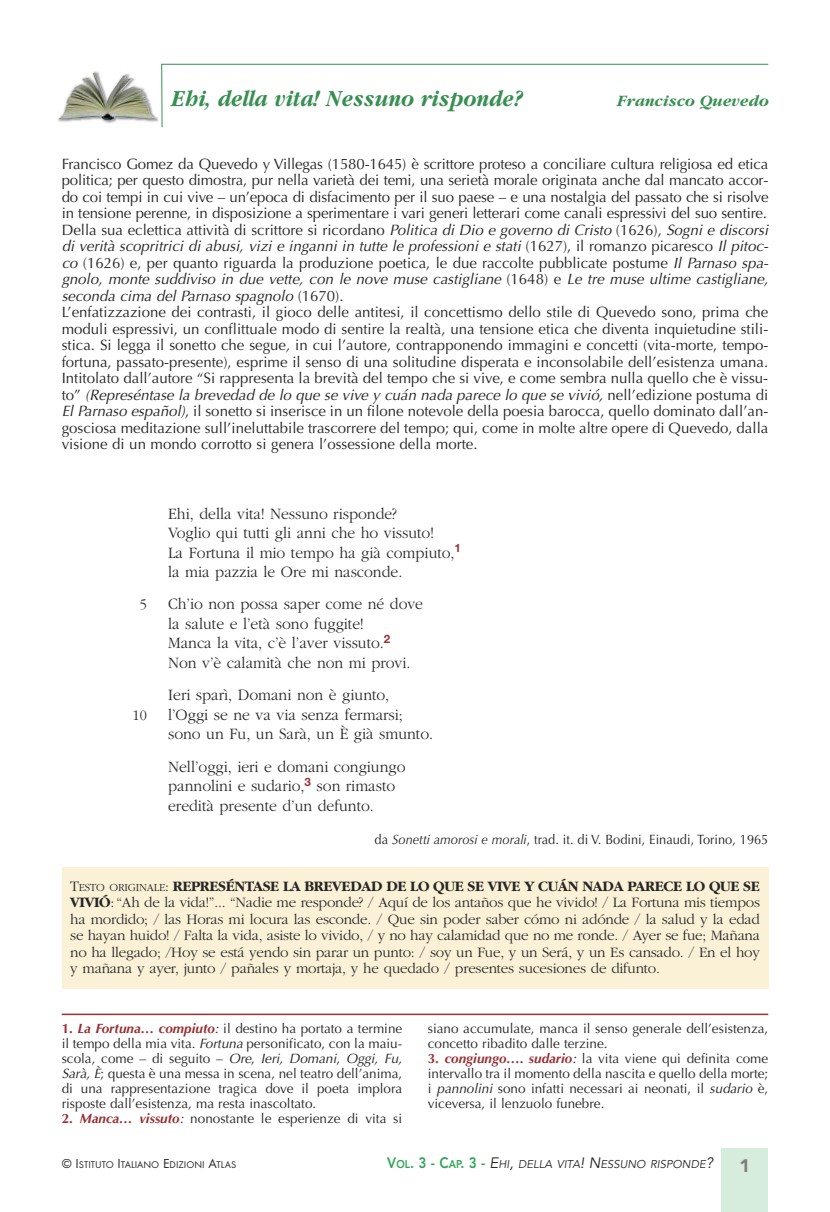
<style>
.page{position:relative;width:830px;height:1212px;background:#fff}
.page>*{position:absolute;margin:0;border:0;box-sizing:border-box;transform-origin:0 0}
.t1{font:italic 700 24px "Garamond";color:#388f52;scale:.9 1}
.t2{font:900 18px "Avenir";color:#7d7d7d}
.t3{font:300 16.5px/19.5px "Garamond";color:#272627;scale:.95 1}
.t4{font:italic 700 16.5px "Garamond";color:#388f52}
.t5{font:15px/16.5px "Optima";color:#272627}
.t6{font:300 15px/16.5px "Garamond";letter-spacing:-.015em;color:#272627;text-align:justify}
.t7{font:300 15px "Garamond";letter-spacing:-.015em;color:#272627;scale:.95 1}
.t8{font:13.5px/15px "Optima";color:#272627;text-align:justify}
.t9{font:13.5px "Optima";color:#272627;scale:.95 1}
.t10{font:italic 11.25px "Avenir";color:#272627}
.t11{font:10.2px "Futura T";color:#272627}
.s1{font-style:italic}
.s2{font-size:11.25px}
.s3{font-weight:700}
.s4{font-weight:700;color:#973035}
.s5{font-weight:700;font-style:italic;color:#973035}
.s6{font-size:13.5px}
.s7{font-weight:800;font-style:normal;font-size:15px;color:#32a457}
.s8{font-weight:800;font-style:normal;color:#32a457}
.s9{font-size:15px}
</style>
<div class="page">
<div style="left:721px;top:1148px;width:46px;height:64px;background:#d6edde"></div>
<hr style="left:62px;top:1013px;width:705px;height:2px;background:#973035">
<img style="left:58px;top:65px;width:105px;height:63px">
<img style="left:58px;top:73px;width:59px;height:46px">
<hr style="left:162px;top:64px;width:605px;height:1px;background:#388f52">
<hr style="left:161px;top:64px;width:1px;height:63px;background:#388f52">
<div style="left:62px;top:867px;width:705px;height:122px;background:#fbf1d6"></div>
<h1 class="t1" style="left:170px;top:84px;width:392px">Ehi, della vita! Nessuno risponde?</h1>
<p class="t4" style="left:616px;top:91px;width:153px">Francisco Quevedo</p>
<p class="t5" style="left:62px;top:157px;width:708px">Francisco Gomez da Quevedo y Villegas (1580-1645) è scrittore proteso a conciliare cultura religiosa ed etica politica; per questo dimostra, pur nella varietà dei temi, una serietà morale originata anche dal mancato accor&shy;do coi tempi in cui vive – un’epoca di disfacimento per il suo paese – e una nostalgia del passato che si risolve in tensione perenne, in disposizione a sperimentare i vari generi letterari come canali espressivi del suo sentire.<br>Della sua eclettica attività di scrittore si ricordano <span class="s1">Politica di Dio e governo di Cristo</span> (1626), <span class="s1">Sogni e discorsi di verità scopritrici di abusi, vizi e inganni in tutte le professioni e stati</span> (1627), il romanzo picaresco <span class="s1">Il pitoc&shy;co</span> (1626) e, per quanto riguarda la produzione poetica, le due raccolte pubblicate postume <span class="s1">Il Parnaso spa&shy;gnolo, monte suddiviso in due vette, con le nove muse castigliane</span> (1648) e <span class="s1">Le tre muse ultime castigliane, seconda cima del Parnaso spagnolo</span> (1670).<br>L’enfatizzazione dei contrasti, il gioco delle antitesi, il concettismo dello stile di Quevedo sono, prima che moduli espressivi, un conflittuale modo di sentire la realtà, una tensione etica che diventa inquietudine stili&shy;stica. Si legga il sonetto che segue<span class="s1">,</span> in cui l’autore, contrapponendo immagini e concetti (vita-morte, tempo&shy;fortuna, passato-presente), esprime il senso di una solitudine disperata e inconsolabile dell’esistenza umana.<br>Intitolato dall’autore “Si rappresenta la brevità del tempo che si vive, e come sembra nulla quello che è vissu&shy;to” <span class="s1">(Represéntase la brevedad de lo que se vive y cuán nada parece lo que se vivió,</span> nell’edizione postuma di <span class="s1">El Parnaso español)</span>, il sonetto si inserisce in un filone notevole della poesia barocca, quello dominato dall’an&shy;gosciosa meditazione sull’ineluttabile trascorrere del tempo; qui, come in molte altre opere di Quevedo, dalla visione di un mondo corrotto si genera l’ossessione della morte.</p>
<p class="t3" style="left:168px;top:503px;width:309px">Ehi, della vita! Nessuno risponde?<br>Voglio qui tutti gli anni che ho vissuto!<br>La Fortuna il mio tempo ha già compiuto,<sup>1 </sup>la mia pazzia le Ore mi nasconde.</p>
<p class="t7" style="left:140px;top:595px;width:9px">5</p>
<p class="t3" style="left:168px;top:594px;width:270px">Ch’io non possa saper come né dove la salute e l’età sono fuggite!<br>Manca la vita, c’è l’aver vissuto.<sup>2<br></sup>Non v’è calamità che non mi provi.</p>
<p class="t3" style="left:168px;top:685px;width:234px">Ieri sparì, Domani non è giunto,</p>
<p class="t7" style="left:132px;top:706px;width:16px">10</p>
<p class="t3" style="left:168px;top:704px;width:280px">l’Oggi se ne va via senza fermarsi; sono un Fu, un Sarà, un È già smunto.</p>
<p class="t3" style="left:168px;top:756px;width:251px">Nell’oggi, ieri e domani congiungo pannolini e sudario,<sup>3</sup> son rimasto eredità presente d’un defunto.</p>
<p class="t9" style="left:374px;top:833px;width:416px">da <span class="s1">Sonetti amorosi e morali</span>, trad. it. di V. Bodini, Einaudi, Torino, 1965</p>
<p class="t6" style="left:70px;top:877px;width:691px">T<span class="s2">ESTO ORIGINALE</span>: <span class="s3">REPRESÉNTASE LA BREVEDAD DE LO QUE SE VIVE Y CUÁN NADA PARECE LO QUE SE VIVIÓ</span>: “Ah de la vida!”... “Nadie me responde? / Aquí de los antaños que he vivido! / La Fortuna mis tiempos ha mordido; / las Horas mi locura las esconde. / Que sin poder saber cómo ni adónde / la salud y la edad se hayan huido! / Falta la vida, asiste lo vivido, / y no hay calamidad que no me ronde. / Ayer se fue; Mañana no ha llegado; /Hoy se está yendo sin parar un punto: / soy un Fue, y un Será, y un Es cansado. / En el hoy y mañana y ayer, junto / pañales y mortaja, y he quedado / presentes sucesiones de difunto.</p>
<p class="t8" style="left:62px;top:1022px;width:342px"><span class="s4">1.</span> <span class="s5">La Fortuna… compiuto</span><span class="s1">:</span> il destino ha portato a termine il tempo della mia vita. <span class="s1">Fortuna</span> personificato, con la maiu&shy;scola, come – di seguito – <span class="s1">Ore</span>, <span class="s1">Ieri, Domani</span>, <span class="s1">Oggi, Fu, Sarà, È</span>; questa è una messa in scena, nel teatro dell’anima, di una rappresentazione tragica dove il poeta implora risposte dall’esistenza, ma resta inascoltato.</p>
<p class="t8" style="left:62px;top:1112px;width:342px"><span class="s4">2.</span> <span class="s5">Manca… vissuto</span><span class="s1">:</span> nonostante le esperienze di vita si</p>
<p class="t8" style="left:427px;top:1022px;width:342px">siano accumulate, manca il senso generale dell’esistenza, concetto ribadito dalle terzine.</p>
<p class="t8" style="left:427px;top:1052px;width:342px"><span class="s4">3.</span> <span class="s5">congiungo…. sudario</span><span class="s1">:</span> la vita viene qui definita come intervallo tra il momento della nascita e quello della morte; i <span class="s1">pannolini</span> sono infatti necessari ai neonati, il <span class="s1">sudario</span> è, viceversa, il lenzuolo funebre.</p>
<p class="t11" style="left:62px;top:1158px;width:176px"><span class="s6">© I</span>STITUTO <span class="s6">I</span>TALIANO <span class="s6">E</span>DIZIONI <span class="s6">A</span>TLAS</p>
<p class="t10" style="left:387px;top:1159px;width:327px"><span class="s7">V</span><span class="s8">OL</span><span class="s7">. 3 - C</span><span class="s8">AP</span><span class="s7">. 3 -</span> <span class="s9">E</span>HI<span class="s9">,</span> DELLA VITA<span class="s9">! N</span>ESSUNO RISPONDE<span class="s9">?</span></p>
<p class="t2" style="left:739px;top:1159px;width:12px">1</p>
</div>
